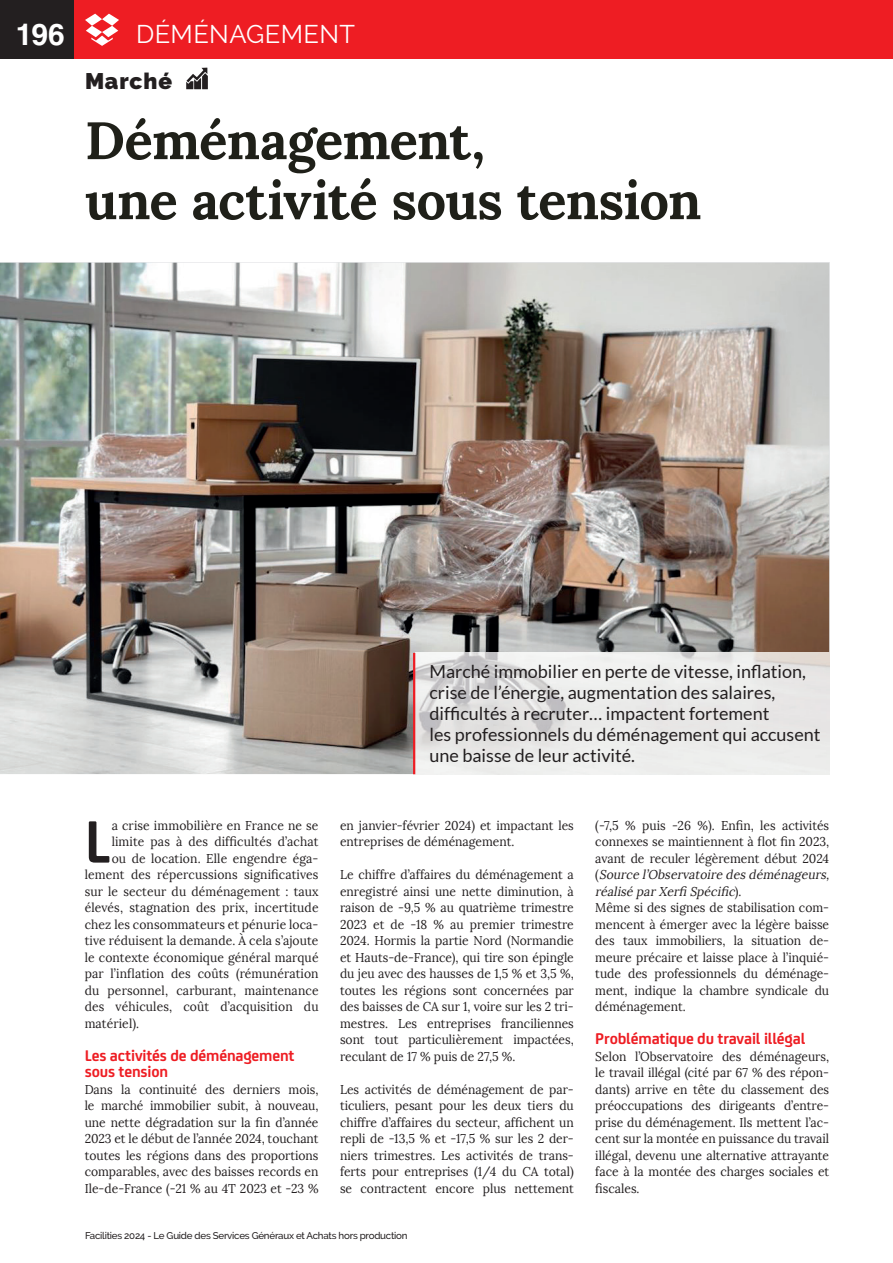
<style>
.page{position:relative;width:893px;height:1263px;background:#fff}
.page>*{position:absolute;margin:0;border:0;box-sizing:border-box;transform-origin:0 0}
.t1{font:700 63.75px "FS Joey";color:#231f20;scale:.95 1}
.t2{font:700 52.5px/60px "Lora";letter-spacing:-.015em;color:#1f2019}
.t3{font:700 30px "Helvetica LT Std";color:#fff}
.t4{font:25.5px "Raleway";letter-spacing:.015em;color:#fff}
.t5{font:900 22.5px "Raleway";letter-spacing:.04em;color:#231f20}
.t6{font:18px/21px "Lato";color:#231f20}
.t7{font:700 16.5px/16.5px "FS Joey";letter-spacing:-.01em;color:#ee1d23}
.t8{font:12.75px/16.5px "Lora";color:#231f20;text-align:justify;scale:.95 1}
.t9{font:500 9.75px "Raleway";letter-spacing:-.025em;color:#231f20}
.s1{font-style:italic}
</style>
<div class="page">
<div style="left:0;top:0;width:74px;height:58px;background:#231f20"></div>
<div style="left:74px;top:0;width:819px;height:58px;background:#ee1d23"></div>
<svg style="left:186px;top:68px;width:22px;height:21px"></svg>
<svg style="left:85px;top:14px;width:34px;height:32px"></svg>
<img style="left:0;top:263px;width:829px;height:511px">
<hr style="left:415px;top:774px;width:414px;height:1px;background:#fbfbfb">
<img style="left:415px;top:653px;width:414px;height:121px">
<hr style="left:413px;top:653px;width:2px;height:121px;background:#ee1d23">
<h3 class="t3" style="left:16px;top:16px;width:50px">196</h3>
<h3 class="t4" style="left:136px;top:19px;width:221px">DÉMÉNAGEMENT</h3>
<h3 class="t5" style="left:85px;top:68px;width:89px">Marché</h3>
<h2 class="t2" style="left:85px;top:110px;width:618px">Déménagement,<br>une activité sous tension</h2>
<h3 class="t6" style="left:429px;top:661px;width:393px">Marché immobilier en perte de vitesse, inflation, crise de l’énergie, augmentation des salaires, difficultés à recruter… impactent fortement<br>les professionnels du déménagement qui accusent une baisse de leur activité.</h3>
<h1 class="t1" style="left:85px;top:794px;width:29px">L</h1>
<p class="t8" style="left:112px;top:817px;width:219px">a crise immobilière en France ne se</p>
<p class="t8" style="left:112px;top:833px;width:219px">limite pas à des difficultés d’achat</p>
<p class="t8" style="left:112px;top:850px;width:219px">ou de location. Elle engendre éga-</p>
<p class="t8" style="left:85px;top:866px;width:248px">lement des répercussions significatives</p>
<p class="t8" style="left:85px;top:883px;width:248px">sur le secteur du déménagement : taux</p>
<p class="t8" style="left:85px;top:899px;width:248px">élevés, stagnation des prix, incertitude</p>
<p class="t8" style="left:85px;top:916px;width:248px">chez les consommateurs et pénurie loca-</p>
<p class="t8" style="left:85px;top:932px;width:248px">tive réduisent la demande. À cela s’ajoute</p>
<p class="t8" style="left:85px;top:949px;width:248px">le contexte économique général marqué</p>
<p class="t8" style="left:85px;top:965px;width:248px">par l’inflation des coûts (rémunération</p>
<p class="t8" style="left:85px;top:982px;width:248px">du personnel, carburant, maintenance</p>
<p class="t8" style="left:85px;top:998px;width:248px">des véhicules, coût d’acquisition du</p>
<p class="t8" style="left:85px;top:1015px;width:59px">matériel).</p>
<p class="t7" style="left:85px;top:1046px;width:211px">Les activités de déménagement sous tension</p>
<p class="t8" style="left:85px;top:1081px;width:248px">Dans la continuité des derniers mois, le marché immobilier subit, à nouveau, une nette dégradation sur la fin d’année 2023 et le début de l’année 2024, touchant toutes les régions dans des proportions comparables, avec des baisses records en Ile-de-France (-21 % au 4T 2023 et -23 %</p>
<p class="t8" style="left:340px;top:817px;width:248px">en janvier-février 2024) et impactant les entreprises de déménagement.</p>
<p class="t8" style="left:340px;top:866px;width:248px">Le chiffre d’affaires du déménagement a enregistré ainsi une nette diminution, à raison de -9,5 % au quatrième trimestre 2023 et de -18 % au premier trimestre 2024. Hormis la partie Nord (Normandie et Hauts-de-France), qui tire son épingle du jeu avec des hausses de 1,5 % et 3,5 %, toutes les régions sont concernées par des baisses de CA sur 1, voire sur les 2 tri&shy;mestres. Les entreprises franciliennes sont tout particulièrement impactées, reculant de 17 % puis de 27,5 %.</p>
<p class="t8" style="left:340px;top:1081px;width:248px">Les activités de déménagement de par&shy;ticuliers, pesant pour les deux tiers du chiffre d’affaires du secteur, affichent un repli de -13,5 % et -17,5 % sur les 2 der&shy;niers trimestres. Les activités de trans&shy;ferts pour entreprises (1/4 du CA total) se contractent encore plus nettement</p>
<p class="t8" style="left:595px;top:817px;width:251px;text-align:left">(-7,5 % puis -26 %). Enfin, les activités connexes se maintiennent à flot fin 2023, avant de reculer légèrement début 2024 ( <span class="s1">Source l’Observatoire des déménageurs, réalisé par XerfiSpécific</span>) .<br>Même si des signes de stabilisation com&shy;mencent à émerger avec la légère baisse des taux immobiliers, la situation de&shy;meure précaire et laisse place à l’inquié&shy;tude des professionnels du déménage&shy;ment, indique la chambre syndicale du déménagement.</p>
<p class="t7" style="left:595px;top:1029px;width:212px">Problématique du travail illégal</p>
<p class="t8" style="left:595px;top:1048px;width:248px">Selon l’Observatoire des déménageurs, le travail illégal (cité par 67 % des répon&shy;dants) arrive en tête du classement des préoccupations des dirigeants d’entre&shy;prise du déménagement. Ils mettent l’ac&shy;cent sur la montée en puissance du travail illégal, devenu une alternative attrayante face à la montée des charges sociales et fiscales.</p>
<p class="t9" style="left:85px;top:1230px;width:324px">Facilities 2024 - Le Guide des Services Généraux et Achats hors production</p>
</div>
